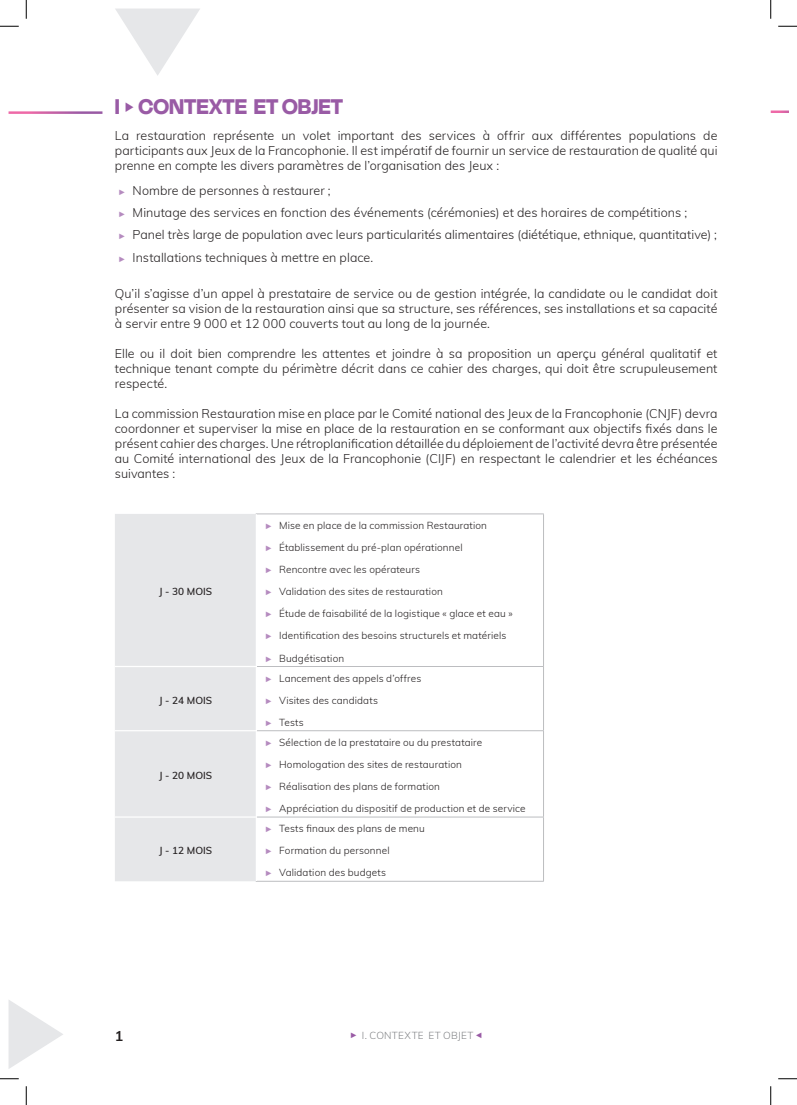
<style>
.page{position:relative;width:797px;height:1105px;background:#fff}
.page>*{position:absolute;margin:0;border:0;box-sizing:border-box;transform-origin:0 0}
._1__Titre_partie{font:700 24.62px "Degular Display";color:#995ba5}
.t1{font:700 14.25px "Muli";color:#231f20}
._0__Texte_courant{font:300 12.5px/15px "Muli";letter-spacing:.005em;color:#231f20;text-align:justify}
.t2{font:300 10px "Muli";letter-spacing:.015em;color:#231f20}
.titre_tableau__bold{font:600 10px "Muli";color:#231f20}
.t3{font:300 10px "Muli";letter-spacing:.035em;color:#808285}
.s1{font-size:12.5px}
.s2{font-family:"Liberation Mono";font-weight:400;font-size:9.38px;color:#b58bbf}
.s3{font-family:"Liberation Mono";font-weight:400;font-size:9.38px;color:#995ba5}
</style>
<div class="page">
<svg style="left:9px;top:1000px;width:54px;height:69px"></svg>
<svg style="left:115px;top:9px;width:85px;height:67px"></svg>
<div style="left:115px;top:514px;width:141px;height:367px;background:#e6e7e9"></div>
<hr style="left:256px;top:514px;width:288px;height:1px;background:#bcbdc0">
<hr style="left:543px;top:514px;width:1px;height:152px;background:#bcbdc0">
<hr style="left:257px;top:666px;width:287px;height:1px;background:#bcbdc0">
<hr style="left:543px;top:667px;width:1px;height:63px;background:#bcbdc0">
<hr style="left:257px;top:730px;width:287px;height:1px;background:#bcbdc0">
<hr style="left:543px;top:731px;width:1px;height:86px;background:#bcbdc0">
<hr style="left:257px;top:817px;width:287px;height:1px;background:#bcbdc0">
<hr style="left:543px;top:817px;width:1px;height:64px;background:#bcbdc0">
<hr style="left:256px;top:881px;width:288px;height:1px;background:#bcbdc0">
<hr style="left:256px;top:514px;width:1px;height:152px;background:#fff">
<hr style="left:115px;top:666px;width:142px;height:1px;background:#fff">
<hr style="left:115px;top:730px;width:142px;height:1px;background:#fff">
<hr style="left:115px;top:816px;width:142px;height:2px;background:#fff">
<svg style="left:0;top:25px;width:19px;height:2px"></svg>
<svg style="left:778px;top:25px;width:19px;height:2px"></svg>
<svg style="left:0;top:1078px;width:19px;height:1px"></svg>
<svg style="left:778px;top:1078px;width:19px;height:1px"></svg>
<svg style="left:25px;top:0;width:2px;height:19px"></svg>
<svg style="left:25px;top:1086px;width:2px;height:19px"></svg>
<svg style="left:770px;top:0;width:1px;height:19px"></svg>
<svg style="left:770px;top:1086px;width:1px;height:19px"></svg>
<p class="_1__Titre_partie" style="left:115px;top:91px;width:229px">I <span class="s1">▶</span> CONTEXTE ET OBJET</p>
<p class="_0__Texte_courant" style="left:115px;top:127px;width:604px">La restauration représente un volet important des services à offrir aux différentes populations de participants aux Jeux de la Francophonie. Il est impératif de fournir un service de restauration de qualité qui prenne en compte les divers paramètres de l’organisation des Jeux :</p>
<p class="_0__Texte_courant" style="left:119px;top:183px;width:213px"><span class="s2">►</span> Nombre de personnes à restaurer ;</p>
<p class="_0__Texte_courant" style="left:119px;top:205px;width:569px"><span class="s2">►</span> Minutage des services en fonction des événements (cérémonies) et des horaires de compétitions ;</p>
<p class="_0__Texte_courant" style="left:119px;top:227px;width:599px"><span class="s2">►</span> Panel très large de population avec leurs particularités alimentaires (diététique, ethnique, quantitative) ;</p>
<p class="_0__Texte_courant" style="left:119px;top:249px;width:255px"><span class="s2">►</span> Installations techniques à mettre en place.</p>
<p class="_0__Texte_courant" style="left:115px;top:286px;width:604px">Qu’il s’agisse d’un appel à prestataire de service ou de gestion intégrée, la candidate ou le candidat doit présenter sa vision de la restauration ainsi que sa structure, ses références, ses installations et sa capacité à servir entre 9 000 et 12 000 couverts tout au long de la journée.</p>
<p class="_0__Texte_courant" style="left:115px;top:346px;width:604px">Elle ou il doit bien comprendre les attentes et joindre à sa proposition un aperçu général qualitatif et technique tenant compte du périmètre décrit dans ce cahier des charges, qui doit être scrupuleusement respecté.</p>
<p class="_0__Texte_courant" style="left:115px;top:406px;width:604px">La commission Restauration mise en place par le Comité national des Jeux de la Francophonie (CNJF) devra coordonner et superviser la mise en place de la restauration en se conformant aux objectifs fixés dans le présent cahier des charges. Une rétroplanification détaillée du déploiement de l’activité devra être présentée au Comité international des Jeux de la Francophonie (CIJF) en respectant le calendrier et les échéances suivantes :</p>
<p class="titre_tableau__bold" style="left:159px;top:584px;width:55px">J - 30 MOIS</p>
<p class="titre_tableau__bold" style="left:159px;top:693px;width:55px">J - 24 MOIS</p>
<p class="titre_tableau__bold" style="left:159px;top:768px;width:55px">J - 20 MOIS</p>
<p class="titre_tableau__bold" style="left:159px;top:843px;width:55px">J - 12 MOIS</p>
<p class="t2" style="left:266px;top:518px;width:223px"><span class="s2">►</span> Mise en place de la commission Restauration</p>
<p class="t2" style="left:266px;top:540px;width:198px"><span class="s2">►</span> Établissement du pré-plan opérationnel</p>
<p class="t2" style="left:266px;top:562px;width:156px"><span class="s2">►</span> Rencontre avec les opérateurs</p>
<p class="t2" style="left:266px;top:584px;width:179px"><span class="s2">►</span> Validation des sites de restauration</p>
<p class="t2" style="left:266px;top:606px;width:248px"><span class="s2">►</span> Étude de faisabilité de la logistique « glace et eau »</p>
<p class="t2" style="left:266px;top:628px;width:242px"><span class="s2">►</span> Identification des besoins structurels et matériels</p>
<p class="t2" style="left:266px;top:651px;width:80px"><span class="s2">►</span> Budgétisation</p>
<p class="t2" style="left:266px;top:671px;width:157px"><span class="s2">►</span> Lancement des appels d’offres</p>
<p class="t2" style="left:266px;top:693px;width:114px"><span class="s2">►</span> Visites des candidats</p>
<p class="t2" style="left:266px;top:715px;width:40px"><span class="s2">►</span> Tests</p>
<p class="t2" style="left:266px;top:735px;width:218px"><span class="s2">►</span> Sélection de la prestataire ou du prestataire</p>
<p class="t2" style="left:266px;top:757px;width:198px"><span class="s2">►</span> Homologation des sites de restauration</p>
<p class="t2" style="left:266px;top:779px;width:176px"><span class="s2">►</span> Réalisation des plans de formation</p>
<p class="t2" style="left:266px;top:801px;width:261px"><span class="s2">►</span> Appréciation du dispositif de production et de service</p>
<p class="t2" style="left:266px;top:821px;width:161px"><span class="s2">►</span> Tests finaux des plans de menu</p>
<p class="t2" style="left:266px;top:843px;width:125px"><span class="s2">►</span> Formation du personnel</p>
<p class="t2" style="left:266px;top:865px;width:122px"><span class="s2">►</span> Validation des budgets</p>
<p class="t1" style="left:115px;top:1026px;width:10px">1</p>
<p class="t3" style="left:351px;top:1028px;width:133px"><span class="s3">►</span> I. CONTEXTE ET OBJET <span class="s3">◄</span></p>
</div>
